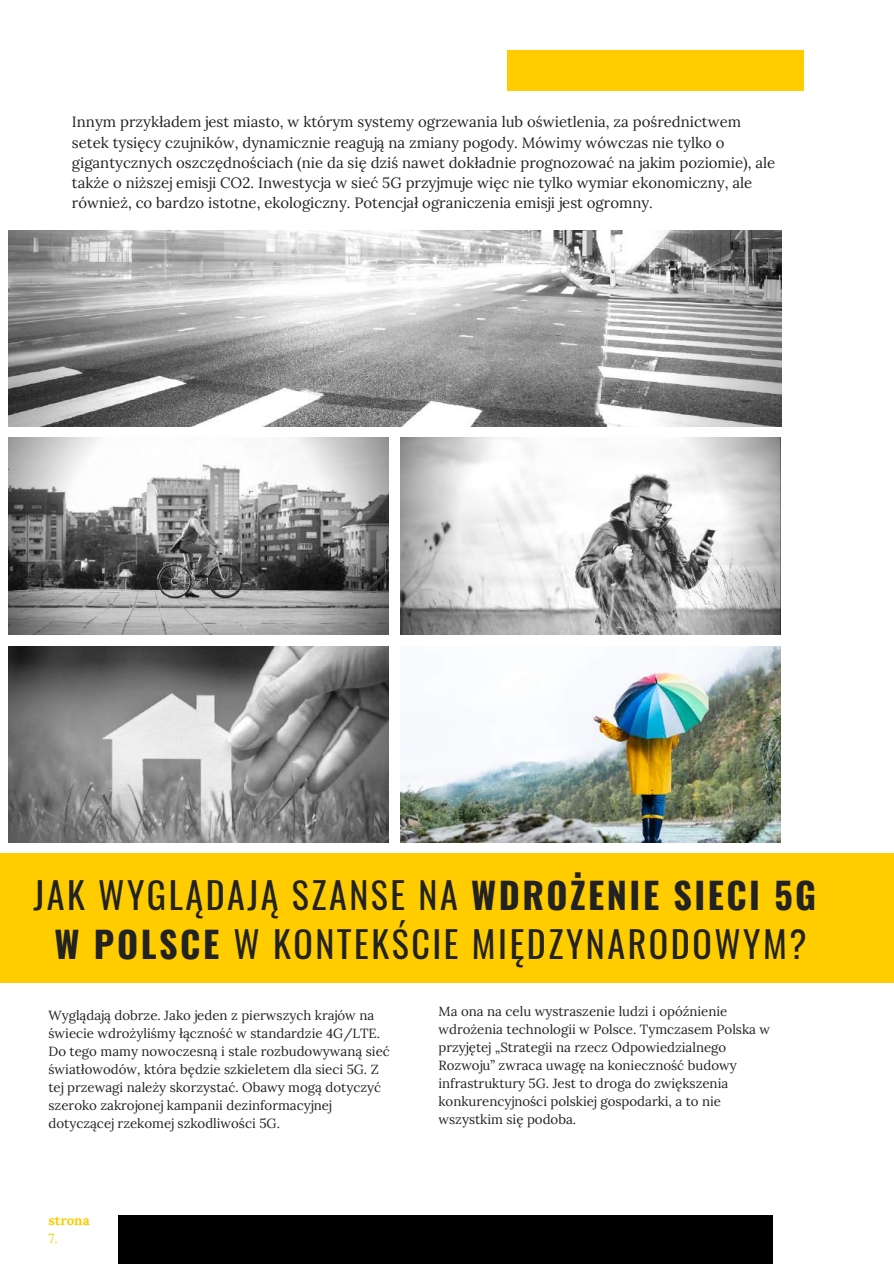
<style>
.page{position:relative;width:894px;height:1264px;background:#fff}
.page>*{position:absolute;margin:0;border:0;box-sizing:border-box;transform-origin:0 0}
.t1{font:36px/49.5px "Oswald";letter-spacing:.07em;color:#222;text-align:center}
.t2{font:14.85px/20.2px "Lora";color:#222}
.t3{font:13.2px/18px "Lora";color:#222}
.t4{font:700 13.2px "Lora";color:#fc0}
.t5{font:13.2px "Lora";color:#fc0}
.s1{font-weight:700}
</style>
<div class="page">
<div style="left:118px;top:1215px;width:654px;height:48px;background:#000"></div>
<svg style="left:8px;top:230px;width:772px;height:196px;background:#a7a7a7"></svg>
<svg style="left:8px;top:438px;width:381px;height:197px"></svg>
<svg style="left:400px;top:438px;width:379px;height:197px"></svg>
<svg style="left:8px;top:646px;width:381px;height:196px;background:#868686"></svg>
<img style="left:400px;top:646px;width:379px;height:196px">
<div style="left:507px;top:50px;width:296px;height:41px;background:#fc0"></div>
<div style="left:0;top:853px;width:893px;height:129px;background:#fc0"></div>
<p class="t2" style="left:72px;top:112px;width:704px">Innym przykładem jest miasto, w którym systemy ogrzewania lub oświetlenia, za pośrednictwem setek tysięcy czujników, dynamicznie reagują na zmiany pogody. Mówimy wówczas nie tylko o gigantycznych oszczędnościach (nie da się dziś nawet dokładnie prognozować na jakim poziomie), ale także o niższej emisji CO2. Inwestycja w sieć 5G przyjmuje więc nie tylko wymiar ekonomiczny, ale również, co bardzo istotne, ekologiczny. Potencjał ograniczenia emisji jest ogromny.</p>
<h1 class="t1" style="left:33px;top:868px;width:784px">JAK WYGLĄDAJĄ SZANSE NA <span class="s1">WDROŻENIE SIECI 5G<br>W POLSCE</span> W KONTEKŚCIE MIĘDZYNARODOWYM?</h1>
<p class="t3" style="left:48px;top:1005px;width:343px">Wyglądają dobrze. Jako jeden z pierwszych krajów na świecie wdrożyliśmy łączność w standardzie 4G/LTE.<br>Do tego mamy nowoczesną i stale rozbudowywaną sieć światłowodów, która będzie szkieletem dla sieci 5G. Z tej przewagi należy skorzystać. Obawy mogą dotyczyć szeroko zakrojonej kampanii dezinformacyjnej dotyczącej rzekomej szkodliwości 5G.</p>
<p class="t3" style="left:438px;top:1002px;width:333px">Ma ona na celu wystraszenie ludzi i opóźnienie wdrożenia technologii w Polsce. Tymczasem Polska w przyjętej „Strategii na rzecz Odpowiedzialnego Rozwoju” zwraca uwagę na konieczność budowy infrastruktury 5G. Jest to droga do zwiększenia konkurencyjności polskiej gospodarki, a to nie wszystkim się podoba.</p>
<p class="t4" style="left:48px;top:1211px;width:43px">strona</p>
<p class="t5" style="left:48px;top:1229px;width:11px">7.</p>
</div>
